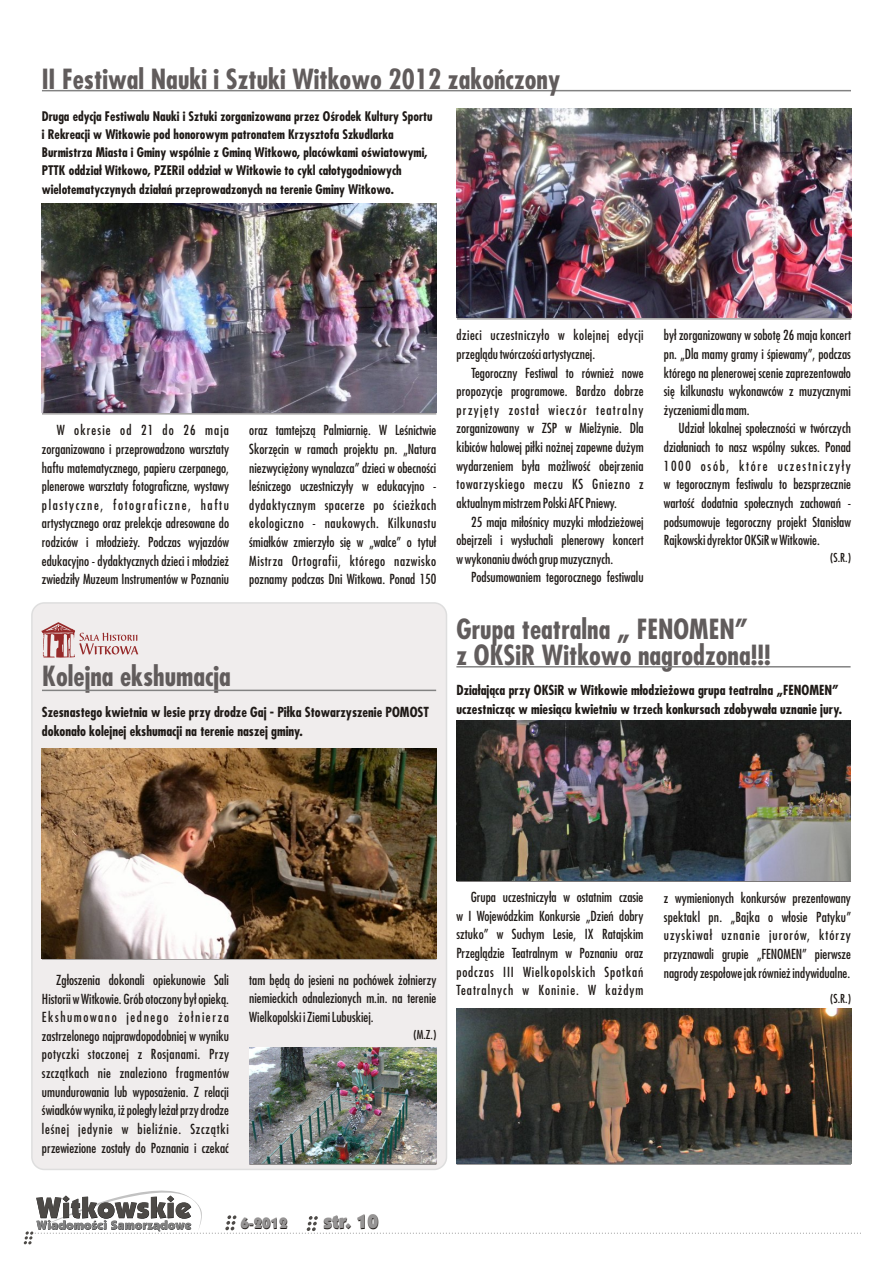
<style>
.page{position:relative;width:893px;height:1263px;background:#fff}
.page>*{position:absolute;margin:0;border:0;box-sizing:border-box;transform-origin:0 0}
.t1{font:700 27px/25.8px "Fujiyama";color:#615c5c}
.t2{font:900 19.5px "Kabel IT Cby BT";color:#1f1a17}
.t3{font:900 15px "Kabel IT Cby BT";color:#1f1a17}
.t4{font:13.5px/18.6px "Fujiyama";color:#1f1a17;text-align:justify}
.t5{font:700 13.5px/18.9px "Fujiyama";color:#1f1a17}
.t6{font:13.5px/18.6px "Fujiyama";letter-spacing:.03em;color:#1f1a17}
.t7{font:700 12.9px/18px "Fujiyama";color:#1f1a17}
.t8{font:12px "Fujiyama";color:#1f1a17}
</style>
<div class="page">
<div style="left:31px;top:602px;width:416px;height:568px;background:#f0eded;border:2px solid #dedede;border-radius:12px"></div>
<svg style="left:24px;top:1190px;width:837px;height:54px"></svg>
<hr style="left:42px;top:690px;width:394px;height:1px;background:#828282">
<hr style="left:42px;top:959px;width:394px;height:1px;background:#737070">
<svg style="left:41px;top:622px;width:97px;height:36px"></svg>
<img style="left:249px;top:1047px;width:187px;height:116px">
<img style="left:42px;top:748px;width:394px;height:210px">
<hr style="left:249px;top:1164px;width:187px;height:1px;background:#737070">
<hr style="left:456px;top:666px;width:395px;height:1px;background:#828282">
<hr style="left:457px;top:881px;width:394px;height:1px;background:#737070">
<hr style="left:457px;top:1164px;width:394px;height:1px;background:#737070">
<img style="left:457px;top:720px;width:394px;height:160px">
<img style="left:457px;top:1009px;width:394px;height:154px">
<hr style="left:42px;top:90px;width:809px;height:1px;background:#828282">
<img style="left:42px;top:203px;width:394px;height:210px">
<img style="left:457px;top:108px;width:394px;height:210px">
<hr style="left:42px;top:413px;width:394px;height:1px;background:#737070">
<hr style="left:457px;top:318px;width:394px;height:1px;background:#737070">
<h1 class="t1" style="left:42px;top:69px;width:520px">II Festiwal Nauki i Sztuki Witkowo 2012 zakończony</h1>
<p class="t7" style="left:42px;top:109px;width:392px">Druga edycja Festiwalu Nauki i Sztuki zorganizowana przez Ośrodek Kultury Sportu i Rekreacji w Witkowie pod honorowym patronatem Krzysztofa Szkudlarka Burmistrza Miasta i Gminy wspólnie z Gminą Witkowo, placówkami oświatowymi, PTTK oddział Witkowo, PZERiI oddział w Witkowie to cykl całotygodniowych wielotematyczynych działań przeprowadzonych na terenie Gminy Witkowo.</p>
<p class="t4" style="left:42px;top:422px;width:189px;text-indent:15px">W okresie od 21 do 26 maja zorganizowano i przeprowadzono warsztaty haftu matematycznego, papieru czerpanego, plenerowe warsztaty fotograficzne, wystawy plastyczne, fotograficzne, haftu artystycznego oraz prelekcje adresowane do rodziców i młodzieży. Podczas wyjazdów edukacyjno - dydaktycznych dzieci i młodzież zwiedziły Muzeum Instrumentów w Poznaniu</p>
<p class="t4" style="left:249px;top:422px;width:189px">oraz tamtejszą Palmiarnię. W Leśnictwie Skorzęcin w ramach projektu pn. „Natura niezwyciężony wynalazca” dzieci w obecności leśniczego uczestniczyły w edukacyjno - dydaktycznym spacerze po ścieżkach ekologiczno - naukowych. Kilkunastu śmiałków zmierzyło się w „walce” o tytuł Mistrza Ortografii, którego nazwisko poznamy podczas Dni Witkowa. Ponad 150</p>
<h1 class="t1" style="left:42px;top:666px;width:190px">Kolejna ekshumacja</h1>
<p class="t5" style="left:42px;top:704px;width:389px">Szesnastego kwietnia w lesie przy drodze Gaj - Piłka Stowarzyszenie POMOST dokonało kolejnej ekshumacji na terenie naszej gminy.</p>
<p class="t6" style="left:457px;top:327px;width:189px">dzieci uczestniczyło w kolejnej edycji przeglądu twórczości artystycznej.</p>
<p class="t4" style="left:457px;top:364px;width:189px;text-indent:15px">Tegoroczny Festiwal to również nowe propozycje programowe. Bardzo dobrze przyjęty został wieczór teatralny zorganizowany w ZSP w Mielżynie. Dla kibiców halowej piłki nożnej zapewne dużym wydarzeniem była możliwość obejrzenia towarzyskiego meczu KS Gniezno z aktualnym mistrzem Polski AFC Pniewy.</p>
<p class="t4" style="left:457px;top:513px;width:189px;text-indent:15px">25 maja miłośnicy muzyki młodzieżowej obejrzeli i wysłuchali plenerowy koncert w wykonaniu dwóch grup muzycznych.</p>
<p class="t4" style="left:471px;top:569px;width:174px">Podsumowaniem tegorocznego festiwalu</p>
<p class="t4" style="left:664px;top:327px;width:189px">był zorganizowany w sobotę 26 maja koncert pn. „Dla mamy gramy i śpiewamy”, podczas którego na plenerowej scenie zaprezentowało się kilkunastu wykonawców z muzycznymi życzeniami dla mam.</p>
<p class="t4" style="left:664px;top:420px;width:189px;text-indent:15px">Udział lokalnej społeczności w twórczych działaniach to nasz wspólny sukces. Ponad 1000 osób, które uczestniczyły w tegorocznym festiwalu to bezsprzecznie wartość dodatnia społecznych zachowań - podsumowuje tegoroczny projekt Stanisław Rajkowski dyrektor OKSiR w Witkowie.</p>
<p class="t8" style="left:830px;top:553px;width:22px">(S.R.)</p>
<h1 class="t1" style="left:457px;top:620px;width:316px">Grupa teatralna „ FENOMEN”<br>z OKSiR Witkowo nagrodzona!!!</h1>
<p class="t5" style="left:457px;top:682px;width:387px">Działająca przy OKSiR w Witkowie młodzieżowa grupa teatralna „FENOMEN” uczestnicząc w miesiącu kwietniu w trzech konkursach zdobywała uznanie jury.</p>
<p class="t4" style="left:42px;top:972px;width:189px;text-indent:14px">Zgłoszenia dokonali opiekunowie Sali Historii w Witkowie. Grób otoczony był opieką.<br>Ekshumowano jednego żołnierza zastrzelonego najprawdopodobniej w wyniku potyczki stoczonej z Rosjanami. Przy szczątkach nie znaleziono fragmentów umundurowania lub wyposażenia. Z relacji świadków wynika, iż poległy leżał przy drodze leśnej jedynie w bieliźnie. Szczątki przewiezione zostały do Poznania i czekać</p>
<p class="t4" style="left:249px;top:971px;width:189px">tam będą do jesieni na pochówek żołnierzy niemieckich odnalezionych m.in. na terenie Wielkopolski i Ziemi Lubuskiej.</p>
<p class="t8" style="left:413px;top:1029px;width:24px">(M.Z.)</p>
<p class="t4" style="left:456px;top:889px;width:189px;text-indent:14px">Grupa uczestniczyła w ostatnim czasie w I Wojewódzkim Konkursie „Dzień dobry sztuko” w Suchym Lesie, IX Ratajskim Przeglądzie Teatralnym w Poznaniu oraz podczas III Wielkopolskich Spotkań Teatralnych w Koninie. W każdym</p>
<p class="t4" style="left:664px;top:890px;width:189px">z wymienionych konkursów prezentowany spektakl pn. „Bajka o włosie Patyku” uzyskiwał uznanie jurorów, którzy przyznawali grupie „FENOMEN” pierwsze nagrody zespołowe jak również indywidualne.</p>
<p class="t8" style="left:830px;top:993px;width:22px">(S.R.)</p>
<p class="t3" style="left:241px;top:1218px;width:49px">6-2012</p>
<h2 class="t2" style="left:324px;top:1214px;width:57px">str. 10</h2>
</div>
